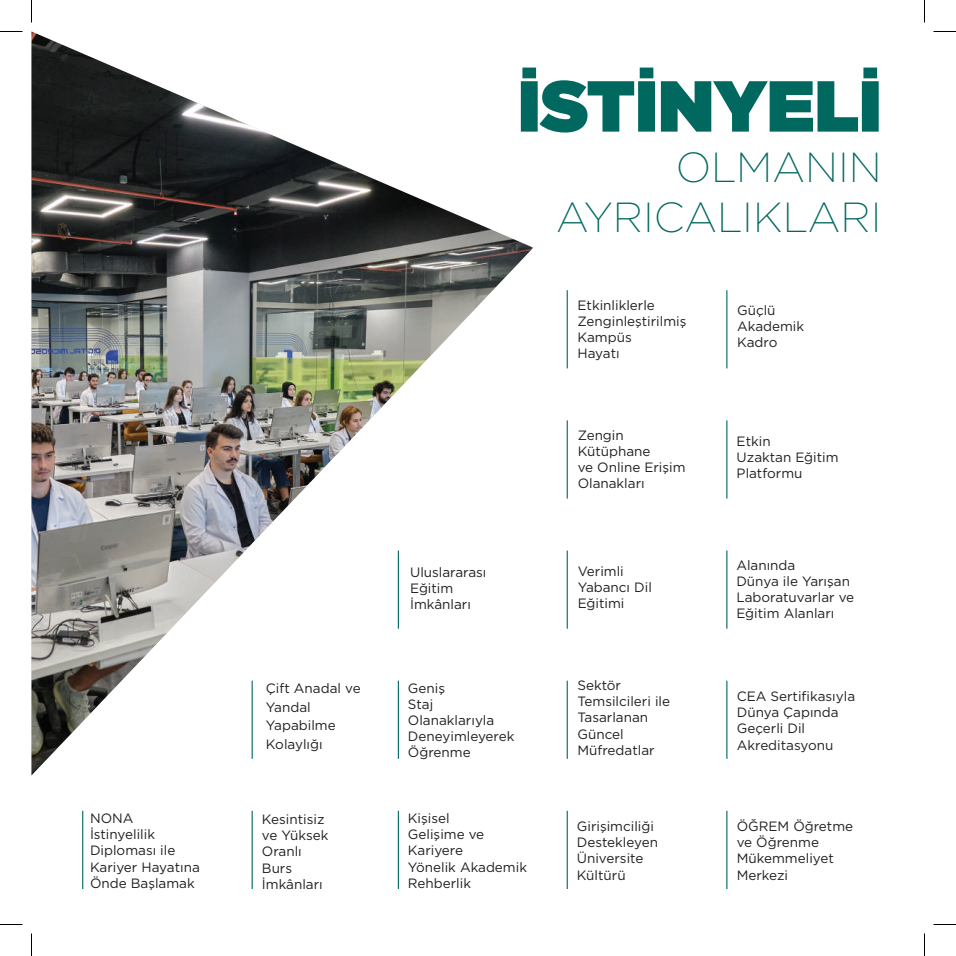
<style>
.page{position:relative;width:956px;height:956px;background:#fff}
.page>*{position:absolute;margin:0;border:0;box-sizing:border-box;transform-origin:0 0}
.t1{font:900 72px "Gotham";color:#00685f}
.t2{font:200 42px/50.4px "Gotham";color:#00685f;text-align:right}
.t3{font:13.5px/16.2px "Gotham";color:#231f20}
</style>
<div class="page">
<img style="left:32px;top:32px;width:501px;height:743px">
<hr style="left:567px;top:420px;width:1px;height:79px;background:#00685f">
<hr style="left:567px;top:290px;width:1px;height:78px;background:#00685f">
<hr style="left:726px;top:290px;width:1px;height:78px;background:#00685f">
<hr style="left:726px;top:420px;width:1px;height:79px;background:#00685f">
<hr style="left:726px;top:550px;width:1px;height:79px;background:#00685f">
<hr style="left:398px;top:550px;width:1px;height:79px;background:#00685f">
<hr style="left:567px;top:550px;width:1px;height:79px;background:#00685f">
<hr style="left:567px;top:681px;width:1px;height:78px;background:#00685f">
<hr style="left:252px;top:681px;width:1px;height:78px;background:#00685f">
<hr style="left:726px;top:681px;width:1px;height:78px;background:#00685f">
<hr style="left:398px;top:681px;width:1px;height:78px;background:#00685f">
<hr style="left:567px;top:811px;width:1px;height:78px;background:#00685f">
<hr style="left:726px;top:811px;width:1px;height:78px;background:#00685f">
<hr style="left:398px;top:811px;width:1px;height:78px;background:#00685f">
<hr style="left:252px;top:811px;width:1px;height:78px;background:#00685f">
<hr style="left:82px;top:811px;width:1px;height:78px;background:#00685f">
<svg style="left:0;top:31px;width:22px;height:1px"></svg>
<svg style="left:933px;top:31px;width:23px;height:1px"></svg>
<svg style="left:0;top:924px;width:22px;height:1px"></svg>
<svg style="left:933px;top:924px;width:23px;height:1px"></svg>
<svg style="left:31px;top:0;width:1px;height:22px"></svg>
<svg style="left:31px;top:933px;width:1px;height:23px"></svg>
<svg style="left:924px;top:0;width:1px;height:22px"></svg>
<svg style="left:924px;top:933px;width:1px;height:23px"></svg>
<p class="t3" style="left:90px;top:810px;width:111px">NONA<br>İstinyelilik<br>Diploması ile<br>Kariyer Hayatına<br>Önde Başlamak</p>
<h1 class="t1" style="left:518px;top:55px;width:365px">İSTİNYELİ</h1>
<h2 class="t2" style="left:556px;top:141px;width:327px">OLMANIN<br>AYRICALIKLARI</h2>
<p class="t3" style="left:577px;top:296px;width:110px">Etkinliklerle<br>Zenginleştirilmiş<br>Kampüs<br>Hayatı</p>
<p class="t3" style="left:737px;top:302px;width:69px">Güçlü<br>Akademik<br>Kadro</p>
<p class="t3" style="left:578px;top:426px;width:109px">Zengin<br>Kütüphane<br>ve Online Erişim<br>Olanakları</p>
<p class="t3" style="left:410px;top:563px;width:78px">Uluslararası<br>Eğitim<br>İmkânları</p>
<p class="t3" style="left:578px;top:562px;width:76px">Verimli<br>Yabancı Dil<br>Eğitimi</p>
<p class="t3" style="left:737px;top:433px;width:104px">Etkin<br>Uzaktan Eğitim<br>Platformu</p>
<p class="t3" style="left:736px;top:556px;width:119px">Alanında<br>Dünya ile Yarışan<br>Laboratuvarlar ve<br>Eğitim Alanları</p>
<p class="t3" style="left:577px;top:677px;width:94px">Sektör<br>Temsilcileri ile<br>Tasarlanan<br>Güncel<br>Müfredatlar</p>
<p class="t3" style="left:408px;top:679px;width:108px">Geniş<br>Staj<br>Olanaklarıyla<br>Deneyimleyerek<br>Öğrenme</p>
<p class="t3" style="left:266px;top:679px;width:96px;line-height:18.6px">Çift Anadal ve<br>Yandal<br>Yapabilme<br>Kolaylığı</p>
<p class="t3" style="left:737px;top:688px;width:120px">CEA Sertifikasıyla<br>Dünya Çapında<br>Geçerli Dil<br>Akreditasyonu</p>
<p class="t3" style="left:262px;top:811px;width:68px">Kesintisiz ve Yüksek<br>Oranlı<br>Burs<br>İmkânları</p>
<p class="t3" style="left:408px;top:810px;width:121px">Kişisel<br>Gelişime ve<br>Kariyere<br>Yönelik Akademik<br>Rehberlik</p>
<p class="t3" style="left:577px;top:818px;width:83px">Girişimciliği<br>Destekleyen<br>Üniversite<br>Kültürü</p>
<p class="t3" style="left:737px;top:818px;width:118px">ÖĞREM Öğretme ve Öğrenme<br>Mükemmeliyet<br>Merkezi</p>
</div>
